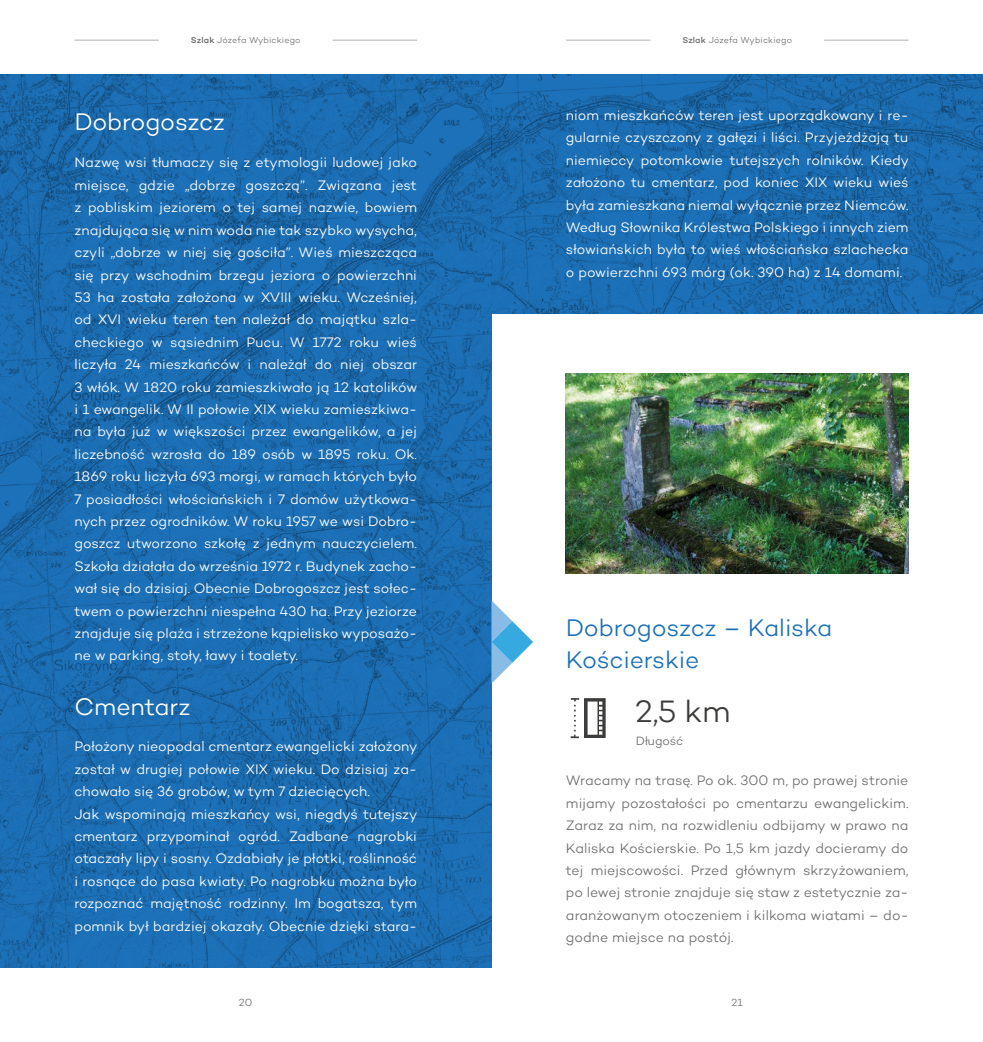
<style>
.page{position:relative;width:983px;height:1042px;background:#fff}
.page>*{position:absolute;margin:0;border:0;box-sizing:border-box;transform-origin:0 0}
.t1{font:300 31.5px "Campton";color:#3c3c3b}
.t2{font:300 24.5px/31.8px "Campton";letter-spacing:-.01em;color:#1d71b8}
.t3{font:300 24.5px "Campton";letter-spacing:-.01em;color:#fff}
.t4{font:300 14px/22.4px "Campton";color:#fff;text-align:justify}
.t5{font:300 14px/22.4px "Campton";letter-spacing:-.005em;color:#706f6f;text-align:justify}
.t6{font:300 12.25px "Campton";letter-spacing:-.005em;color:#706f6f}
.t7{font:300 10.5px "Campton";color:#706f6f}
.t8{font:300 8.75px "Campton";letter-spacing:.015em;color:#706f6f}
.s1{font-weight:500}
</style>
<div class="page">
<img style="left:0;top:74px;width:491px;height:893px">
<img style="left:491px;top:74px;width:491px;height:240px">
<svg style="left:491px;top:600px;width:42px;height:83px"></svg>
<img style="left:566px;top:373px;width:342px;height:200px">
<svg style="left:570px;top:698px;width:35px;height:40px"></svg>
<hr style="left:823px;top:40px;width:85px;height:1px;background:#b3b2b2">
<hr style="left:332px;top:40px;width:85px;height:1px;background:#b3b2b2">
<hr style="left:566px;top:40px;width:84px;height:1px;background:#b3b2b2">
<hr style="left:74px;top:40px;width:85px;height:1px;background:#b3b2b2">
<p class="t8" style="left:191px;top:35px;width:111px"><span class="s1">Szlak</span> Józefa Wybickiego</p>
<p class="t8" style="left:682px;top:35px;width:111px"><span class="s1">Szlak</span> Józefa Wybickiego</p>
<h2 class="t3" style="left:74px;top:106px;width:152px">Dobrogoszcz</h2>
<p class="t4" style="left:74px;top:151px;width:344px">Nazwę wsi tłumaczy się z etymologii ludowej jako miejsce, gdzie „dobrze goszczą”. Związana jest z pobliskim jeziorem o tej samej nazwie, bowiem znajdująca się w nim woda nie tak szybko wysycha, czyli „dobrze w niej się gościła”. Wieś mieszcząca się przy wschodnim brzegu jeziora o powierzchni 53 ha została założona w XVIII wieku. Wcześniej, od XVI wieku teren ten należał do majątku szla&shy;checkiego w sąsiednim Pucu. W 1772 roku wieś liczyła 24 mieszkańców i należał do niej obszar 3 włók. W 1820 roku zamieszkiwało ją 12 katolików i 1 ewangelik. W II połowie XIX wieku zamieszkiwa&shy;na była już w większości przez ewangelików, a jej liczebność wzrosła do 189 osób w 1895 roku. Ok.<br>1869 roku liczyła 693 morgi, w ramach których było 7 posiadłości włościańskich i 7 domów użytkowa&shy;nych przez ogrodników. W roku 1957 we wsi Dobro&shy;goszcz utworzono szkołę z jednym nauczycielem.<br>Szkoła działała do września 1972 r. Budynek zacho&shy;wał się do dzisiaj. Obecnie Dobrogoszcz jest sołec&shy;twem o powierzchni niespełna 430 ha. Przy jeziorze znajduje się plaża i strzeżone kąpielisko wyposażo&shy;ne w parking, stoły, ławy i toalety.</p>
<h2 class="t3" style="left:74px;top:691px;width:117px">Cmentarz</h2>
<p class="t4" style="left:74px;top:735px;width:344px;text-align:left">Położony nieopodal cmentarz ewangelicki założony został w drugiej połowie XIX wieku. Do dzisiaj za&shy;chowało się 36 grobów, w tym 7 dziecięcych.<br>Jak wspominają mieszkańcy wsi, niegdyś tutejszy cmentarz przypominał ogród. Zadbane nagrobki otaczały lipy i sosny. Ozdabiały je płotki, roślinność i rosnące do pasa kwiaty. Po nagrobku można było rozpoznać majętność rodzinny. Im bogatsza, tym pomnik był bardziej okazały. Obecnie dzięki stara-</p>
<p class="t4" style="left:566px;top:104px;width:344px">niom mieszkańców teren jest uporządkowany i re&shy;gularnie czyszczony z gałęzi i liści. Przyjeżdżają tu niemieccy potomkowie tutejszych rolników. Kiedy założono tu cmentarz, pod koniec XIX wieku wieś była zamieszkana niemal wyłącznie przez Niemców.<br>Według Słownika Królestwa Polskiego i innych ziem słowiańskich była to wieś włościańska szlachecka o powierzchni 693 mórg (ok. 390 ha) z 14 domami.</p>
<h2 class="t2" style="left:566px;top:611px;width:268px">Dobrogoszcz – Kaliska<br>Kościerskie</h2>
<h1 class="t1" style="left:635px;top:691px;width:97px">2,5 km</h1>
<p class="t6" style="left:635px;top:733px;width:49px">Długość</p>
<p class="t5" style="left:566px;top:769px;width:344px">Wracamy na trasę. Po ok. 300 m, po prawej stronie mijamy pozostałości po cmentarzu ewangelickim.<br>Zaraz za nim, na rozwidleniu odbijamy w prawo na Kaliska Kościerskie. Po 1,5 km jazdy docieramy do tej miejscowości. Przed głównym skrzyżowaniem, po lewej stronie znajduje się staw z estetycznie za&shy;aranżowanym otoczeniem i kilkoma wiatami – do&shy;godne miejsce na postój.</p>
<p class="t7" style="left:239px;top:996px;width:15px">20</p>
<p class="t7" style="left:731px;top:996px;width:13px">21</p>
</div>
